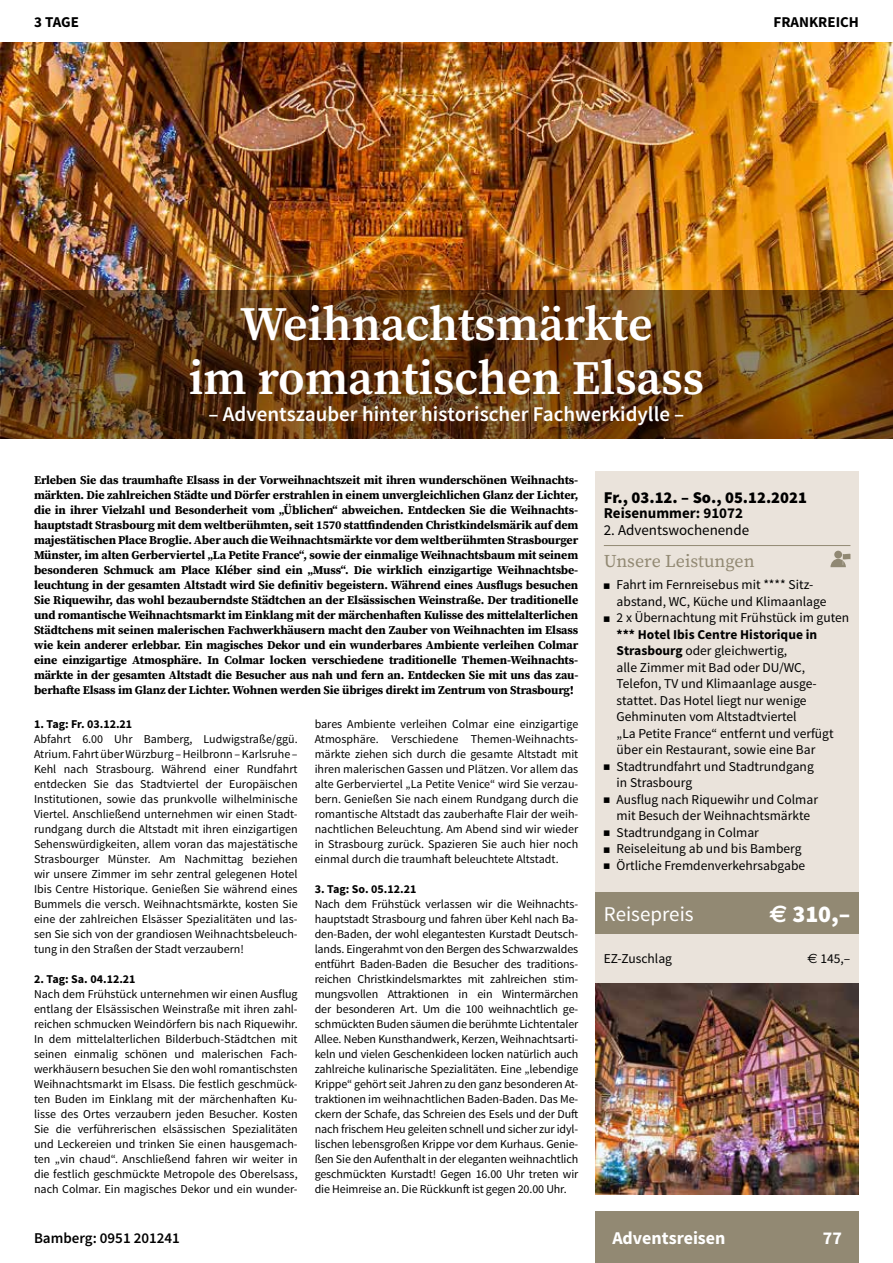
<style>
.page{position:relative;width:893px;height:1263px;background:#fff}
.page>*{position:absolute;margin:0;border:0;box-sizing:border-box;transform-origin:0 0}
.t1{font:600 48px/54px "Source Serif Pro";color:#fff;text-align:center}
.t2{font:900 24px "Source Sans Pro";color:#fff}
.t3{font:600 21px "Source Sans Pro";color:#fff}
.t4{font:21px "Source Sans Pro";color:#fff}
.t5{font:18px "Source Serif Pro";color:#928973}
.t6{font:700 18px "Source Sans Pro";color:#fff}
.t7{font:900 16.5px "Source Sans Pro";color:#000}
.t8{font:700 15px "Source Sans Pro";color:#000}
.t9{font:15px "Source Sans Pro";color:#000}
.t10{font:600 15px "Source Sans Pro";color:#000}
.t11{font:13.5px/16.5px "Source Sans Pro";color:#000}
.t12{font:12px/15px "Source Sans Pro";color:#000;text-align:justify}
.t13{font:700 12px/15px "Source Serif Pro";letter-spacing:-.01em;color:#000;text-align:justify}
.t14{font:700 12px "Source Sans Pro";color:#000}
.s1{font-weight:700}
.s2{font-family:"Euro Sans";font-weight:700}
.s3{font-family:"Euro Sans"}
</style>
<div class="page">
<div style="left:595px;top:1212px;width:264px;height:51px;background:#928973"></div>
<div style="left:595px;top:472px;width:264px;height:723px;background:#eae3db"></div>
<img style="left:0;top:43px;width:893px;height:247px">
<img style="left:595px;top:983px;width:264px;height:212px">
<img style="left:0;top:290px;width:893px;height:149px">
<div style="left:834px;top:551px;width:8px;height:7px;background:#908873;border-radius:50%"></div>
<svg style="left:830px;top:553px;width:20px;height:14px"></svg>
<div style="left:595px;top:892px;width:264px;height:42px;background:#928973"></div>
<hr style="left:604px;top:545px;width:246px;height:1px;background:#928973">
<p class="t8" style="left:34px;top:12px;width:46px">3 TAGE</p>
<p class="t8" style="left:774px;top:12px;width:87px">FRANKREICH</p>
<h1 class="t1" style="left:189px;top:296px;width:517px">Weihnachtsmärkte<br>im romantischen Elsass</h1>
<h3 class="t3" style="left:209px;top:401px;width:477px">– Adventszauber hinter historischer Fachwerkidylle –</h3>
<p class="t13" style="left:34px;top:472px;width:546px">Erleben Sie das traumhafte Elsass in der Vorweihnachtszeit mit ihren wunderschönen Weihnachts&shy;märkten. Die zahlreichen Städte und Dörfer erstrahlen in einem unvergleichlichen Glanz der Lichter, die in ihrer Vielzahl und Besonderheit vom „Üblichen“ abweichen. Entdecken Sie die Weihnachts&shy;hauptstadt Strasbourg mit dem weltberühmten, seit 1570 stattfindenden Christkindelsmärik auf dem majestätischen Place Broglie. Aber auch die Weihnachtsmärkte vor dem weltberühmten Strasbourger Münster, im alten Gerberviertel „La Petite France“, sowie der einmalige Weihnachtsbaum mit seinem besonderen Schmuck am Place Kléber sind ein „Muss“. Die wirklich einzigartige Weihnachtsbe&shy;leuchtung in der gesamten Altstadt wird Sie definitiv begeistern. Während eines Ausflugs besuchen Sie Riquewihr, das wohl bezauberndste Städtchen an der Elsässischen Weinstraße. Der traditionelle und romantische Weihnachtsmarkt im Einklang mit der märchenhaften Kulisse des mittelalterlichen Städtchens mit seinen malerischen Fachwerkhäusern macht den Zauber von Weihnachten im Elsass wie kein anderer erlebbar. Ein magisches Dekor und ein wunderbares Ambiente verleihen Colmar eine einzigartige Atmosphäre. In Colmar locken verschiedene traditionelle Themen-Weihnachts&shy;märkte in der gesamten Altstadt die Besucher aus nah und fern an. Entdecken Sie mit uns das zau&shy;berhafte Elsass im Glanz der Lichter. Wohnen werden Sie übriges direkt im Zentrum von Strasbourg!</p>
<p class="t12" style="left:315px;top:717px;width:265px">bares Ambiente verleihen Colmar eine einzigartige Atmosphäre. Verschiedene Themen-Weihnachts&shy;märkte ziehen sich durch die gesamte Altstadt mit ihren malerischen Gassen und Plätzen. Vor allem das alte Gerberviertel „La Petite Venice“ wird Sie verzau&shy;bern. Genießen Sie nach einem Rundgang durch die romantische Altstadt das zauberhafte Flair der weih&shy;nachtlichen Beleuchtung. Am Abend sind wir wieder in Strasbourg zurück. Spazieren Sie auch hier noch einmal durch die traumhaft beleuchtete Altstadt.</p>
<p class="t14" style="left:315px;top:881px;width:103px">3. Tag: So. 05.12.21</p>
<p class="t12" style="left:315px;top:897px;width:265px">Nach dem Frühstück verlassen wir die Weihnachts&shy;hauptstadt Strasbourg und fahren über Kehl nach Ba&shy;den-Baden, der wohl elegantesten Kurstadt Deutsch&shy;lands. Eingerahmt von den Bergen des Schwarzwaldes entführt Baden-Baden die Besucher des traditions&shy;reichen Christkindelsmarktes mit zahlreichen stim&shy;mungsvollen Attraktionen in ein Wintermärchen der besonderen Art. Um die 100 weihnachtlich ge&shy;schmückten Buden säumen die berühmte Lichtentaler Allee. Neben Kunsthandwerk, Kerzen, Weihnachtsarti&shy;keln und vielen Geschenkideen locken natürlich auch zahlreiche kulinarische Spezialitäten. Eine „lebendige Krippe“ gehört seit Jahren zu den ganz besonderen At&shy;traktionen im weihnachtlichen Baden-Baden. Das Me&shy;ckern der Schafe, das Schreien des Esels und der Duft nach frischem Heu geleiten schnell und sicher zur idyl&shy;lischen lebensgroßen Krippe vor dem Kurhaus. Genie&shy;ßen Sie den Aufenthalt in der eleganten weihnachtlich geschmückten Kurstadt! Gegen 16.00 Uhr treten wir die Heimreise an. Die Rückkunft ist gegen 20.00 Uhr.</p>
<p class="t14" style="left:34px;top:716px;width:100px">1. Tag: Fr. 03.12.21</p>
<p class="t12" style="left:34px;top:732px;width:265px">Abfahrt 6.00 Uhr Bamberg, Ludwigstraße/ggü.<br>Atrium. Fahrt über Würzburg – Heilbronn – Karlsruhe – Kehl nach Strasbourg. Während einer Rundfahrt entdecken Sie das Stadtviertel der Europäischen Institutionen, sowie das prunkvolle wilhelminische Viertel. Anschließend unternehmen wir einen Stadt&shy;rundgang durch die Altstadt mit ihren einzigartigen Sehenswürdigkeiten, allem voran das majestätische Strasbourger Münster. Am Nachmittag beziehen wir unsere Zimmer im sehr zentral gelegenen Hotel Ibis Centre Historique. Genießen Sie während eines Bummels die versch. Weihnachtsmärkte, kosten Sie eine der zahlreichen Elsässer Spezialitäten und las&shy;sen Sie sich von der grandiosen Weihnachtsbeleuch&shy;tung in den Straßen der Stadt verzaubern!</p>
<p class="t14" style="left:34px;top:971px;width:103px">2. Tag: Sa. 04.12.21</p>
<p class="t12" style="left:34px;top:987px;width:265px">Nach dem Frühstück unternehmen wir einen Ausflug entlang der Elsässischen Weinstraße mit ihren zahl&shy;reichen schmucken Weindörfern bis nach Riquewihr.<br>In dem mittelalterlichen Bilderbuch-Städtchen mit seinen einmalig schönen und malerischen Fach&shy;werkhäusern besuchen Sie den wohl romantischsten Weihnachtsmarkt im Elsass. Die festlich geschmück&shy;ten Buden im Einklang mit der märchenhaften Ku&shy;lisse des Ortes verzaubern jeden Besucher. Kosten Sie die verführerischen elsässischen Spezialitäten und Leckereien und trinken Sie einen hausgemach&shy;ten „vin chaud“. Anschließend fahren wir weiter in die festlich geschmückte Metropole des Oberelsass, nach Colmar. Ein magisches Dekor und ein wunder-</p>
<p class="t10" style="left:34px;top:1229px;width:147px">Bamberg: 0951 201241</p>
<h3 class="t7" style="left:604px;top:486px;width:205px">Fr., 03.12. – So., 05.12.2021</h3>
<p class="t8" style="left:604px;top:504px;width:141px">Reisenummer: 91072</p>
<p class="t9" style="left:604px;top:521px;width:147px">2. Adventswochenende</p>
<h3 class="t5" style="left:604px;top:549px;width:152px">Unsere Leistungen</h3>
<p class="t11" style="left:617px;top:577px;width:234px">Fahrt im Fernreisebus mit **** Sitz&shy;abstand, WC, Küche und Klimaanlage<br>2 x Übernachtung mit Frühstück im guten</p>
<p class="t11" style="left:617px;top:626px;width:219px"><span class="s1">*** Hotel Ibis Centre Historique in<br>Strasbourg</span> oder gleichwertig,<br>alle Zimmer mit Bad oder DU/WC,<br>Telefon, TV und Klimaanlage ausge&shy;stattet. Das Hotel liegt nur wenige<br>Gehminuten vom Altstadtviertel<br>„La Petite France“ entfernt und verfügt über ein Restaurant, sowie eine Bar<br>Stadtrundfahrt und Stadtrundgang<br>in Strasbourg<br>Ausflug nach Riquewihr und Colmar mit Besuch der Weihnachtsmärkte<br>Stadtrundgang in Colmar<br>Reiseleitung ab und bis Bamberg<br>Örtliche Fremdenverkehrsabgabe</p>
<h3 class="t4" style="left:604px;top:901px;width:91px">Reisepreis</h3>
<h2 class="t2" style="left:769px;top:898px;width:83px"><span class="s2">€</span> 310,–</h2>
<p class="t11" style="left:604px;top:951px;width:70px">EZ-Zuschlag</p>
<p class="t11" style="left:808px;top:951px;width:44px"><span class="s3">€</span> 145,–</p>
<h3 class="t6" style="left:612px;top:1227px;width:115px">Adventsreisen</h3>
<h3 class="t6" style="left:823px;top:1227px;width:21px">77</h3>
</div>
